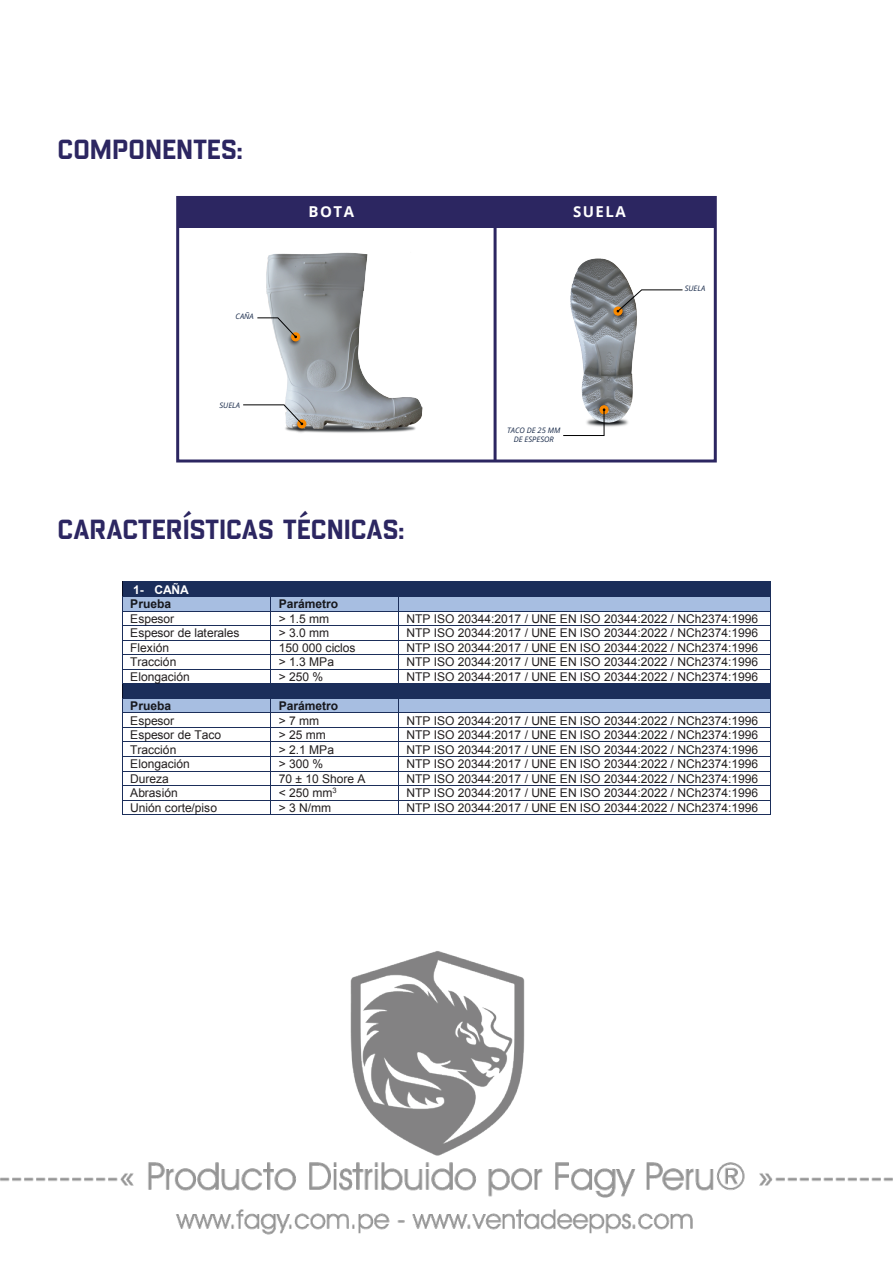
<style>
.page{position:relative;width:893px;height:1263px;background:#fff}
.page>*{position:absolute;margin:0;border:0;box-sizing:border-box;transform-origin:0 0}
.t1{font:700 37.5px "Febrotesk 4 F Unicase";color:#2c2661}
.t2{font:700 15px "Open Sans";letter-spacing:.1em;color:#fff}
.t3{font:12px "Arial";letter-spacing:-.005em;color:#231f20}
.t4{font:700 12px "Arial";color:#231f20}
.t5{font:700 12px "Arial";color:#fff}
.t6{font:italic 7.5px/9px "Open Sans";color:#142646;text-align:center}
</style>
<div class="page">
<div style="left:122px;top:582px;width:648px;height:14px;background:#1b2e5a"></div>
<hr style="left:122px;top:581px;width:648px;height:1px;background:#1b2e5a">
<div style="left:399px;top:597px;width:371px;height:14px;background:#a7bee1"></div>
<hr style="left:399px;top:596px;width:371px;height:1px;background:#1b2e5a">
<hr style="left:399px;top:611px;width:371px;height:1px;background:#1b2e5a">
<hr style="left:399px;top:625px;width:371px;height:1px;background:#1b2e5a">
<hr style="left:399px;top:640px;width:371px;height:1px;background:#1b2e5a">
<hr style="left:399px;top:654px;width:371px;height:1px;background:#1b2e5a">
<hr style="left:399px;top:669px;width:371px;height:1px;background:#1b2e5a">
<div style="left:122px;top:684px;width:648px;height:14px;background:#1b2e5a"></div>
<hr style="left:399px;top:683px;width:371px;height:1px;background:#1b2e5a">
<div style="left:399px;top:699px;width:371px;height:14px;background:#a7bee1"></div>
<hr style="left:399px;top:698px;width:371px;height:1px;background:#1b2e5a">
<hr style="left:399px;top:713px;width:371px;height:1px;background:#1b2e5a">
<hr style="left:399px;top:727px;width:371px;height:1px;background:#1b2e5a">
<hr style="left:399px;top:741px;width:371px;height:1px;background:#1b2e5a">
<hr style="left:399px;top:756px;width:371px;height:1px;background:#1b2e5a">
<hr style="left:399px;top:771px;width:371px;height:1px;background:#1b2e5a">
<hr style="left:399px;top:785px;width:371px;height:1px;background:#1b2e5a">
<hr style="left:399px;top:800px;width:371px;height:1px;background:#1b2e5a">
<hr style="left:399px;top:814px;width:371px;height:1px;background:#1b2e5a">
<svg style="left:770px;top:581px;width:1px;height:234px"></svg>
<img style="left:570px;top:258px;width:67px;height:169px">
<svg style="left:611px;top:289px;width:72px;height:33px"></svg>
<svg style="left:563px;top:400px;width:48px;height:36px"></svg>
<img style="left:266px;top:252px;width:157px;height:181px">
<svg style="left:257px;top:317px;width:46px;height:30px"></svg>
<svg style="left:243px;top:404px;width:65px;height:29px"></svg>
<div style="left:178px;top:197px;width:537px;height:31px;background:#2c2661"></div>
<div style="left:176px;top:196px;width:541px;height:266px;border:3px solid #2c2661"></div>
<hr style="left:494px;top:197px;width:3px;height:264px;background:#2c2661">
<div style="left:122px;top:597px;width:148px;height:14px;background:#a7bee1"></div>
<div style="left:271px;top:597px;width:127px;height:14px;background:#a7bee1"></div>
<hr style="left:122px;top:596px;width:148px;height:1px;background:#1b2e5a">
<hr style="left:271px;top:596px;width:127px;height:1px;background:#1b2e5a">
<hr style="left:122px;top:611px;width:148px;height:1px;background:#1b2e5a">
<hr style="left:271px;top:611px;width:127px;height:1px;background:#1b2e5a">
<hr style="left:122px;top:625px;width:148px;height:1px;background:#1b2e5a">
<hr style="left:271px;top:625px;width:127px;height:1px;background:#1b2e5a">
<hr style="left:122px;top:640px;width:148px;height:1px;background:#1b2e5a">
<hr style="left:271px;top:640px;width:127px;height:1px;background:#1b2e5a">
<hr style="left:122px;top:654px;width:148px;height:1px;background:#1b2e5a">
<hr style="left:271px;top:654px;width:127px;height:1px;background:#1b2e5a">
<hr style="left:122px;top:669px;width:148px;height:1px;background:#1b2e5a">
<hr style="left:271px;top:669px;width:127px;height:1px;background:#1b2e5a">
<hr style="left:122px;top:683px;width:148px;height:1px;background:#1b2e5a">
<svg style="left:270px;top:596px;width:1px;height:88px"></svg>
<hr style="left:271px;top:683px;width:127px;height:1px;background:#1b2e5a">
<svg style="left:398px;top:596px;width:1px;height:88px"></svg>
<div style="left:122px;top:699px;width:148px;height:14px;background:#a7bee1"></div>
<div style="left:271px;top:699px;width:127px;height:14px;background:#a7bee1"></div>
<hr style="left:122px;top:698px;width:148px;height:1px;background:#1b2e5a">
<hr style="left:271px;top:698px;width:127px;height:1px;background:#1b2e5a">
<hr style="left:122px;top:713px;width:148px;height:1px;background:#1b2e5a">
<hr style="left:271px;top:713px;width:127px;height:1px;background:#1b2e5a">
<hr style="left:122px;top:727px;width:148px;height:1px;background:#1b2e5a">
<hr style="left:271px;top:727px;width:127px;height:1px;background:#1b2e5a">
<hr style="left:122px;top:741px;width:148px;height:1px;background:#1b2e5a">
<hr style="left:271px;top:741px;width:127px;height:1px;background:#1b2e5a">
<hr style="left:122px;top:756px;width:148px;height:1px;background:#1b2e5a">
<hr style="left:271px;top:756px;width:127px;height:1px;background:#1b2e5a">
<hr style="left:122px;top:771px;width:148px;height:1px;background:#1b2e5a">
<hr style="left:271px;top:771px;width:127px;height:1px;background:#1b2e5a">
<hr style="left:122px;top:785px;width:148px;height:1px;background:#1b2e5a">
<hr style="left:271px;top:785px;width:127px;height:1px;background:#1b2e5a">
<hr style="left:122px;top:800px;width:148px;height:1px;background:#1b2e5a">
<hr style="left:271px;top:800px;width:127px;height:1px;background:#1b2e5a">
<svg style="left:122px;top:581px;width:1px;height:233px"></svg>
<hr style="left:122px;top:814px;width:148px;height:1px;background:#1b2e5a">
<svg style="left:270px;top:698px;width:1px;height:117px"></svg>
<hr style="left:271px;top:814px;width:127px;height:1px;background:#1b2e5a">
<svg style="left:398px;top:698px;width:1px;height:117px"></svg>
<img style="left:0;top:951px;width:893px;height:284px">
<h1 class="t1" style="left:58px;top:124px;width:187px">COMPONENTES:</h1>
<p class="t6" style="left:236px;top:312px;width:20px">CAÑA</p>
<p class="t6" style="left:219px;top:400px;width:22px">SUELA</p>
<p class="t2" style="left:308px;top:201px;width:47px">BOTA</p>
<p class="t2" style="left:573px;top:201px;width:54px">SUELA</p>
<p class="t6" style="left:507px;top:425px;width:55px">TACO DE 25 MM<br>DE ESPESOR</p>
<h1 class="t1" style="left:58px;top:504px;width:348px">CARACTERÍSTICAS TÉCNICAS:</h1>
<p class="t5" style="left:133px;top:581px;width:57px">1- CAÑA</p>
<p class="t4" style="left:130px;top:596px;width:42px">Prueba</p>
<p class="t4" style="left:279px;top:596px;width:61px">Parámetro</p>
<p class="t6" style="left:685px;top:283px;width:22px">SUELA</p>
<p class="t3" style="left:130px;top:611px;width:46px">Espesor</p>
<p class="t3" style="left:279px;top:611px;width:52px">&gt; 1.5 mm</p>
<p class="t3" style="left:406px;top:611px;width:353px">NTP ISO 20344:2017 / UNE EN ISO 20344:2022 / NCh2374:1996</p>
<p class="t3" style="left:130px;top:625px;width:111px">Espesor de laterales</p>
<p class="t3" style="left:279px;top:625px;width:52px">&gt; 3.0 mm</p>
<p class="t3" style="left:406px;top:625px;width:353px">NTP ISO 20344:2017 / UNE EN ISO 20344:2022 / NCh2374:1996</p>
<p class="t3" style="left:130px;top:640px;width:40px">Flexión</p>
<p class="t3" style="left:279px;top:640px;width:78px">150 000 ciclos</p>
<p class="t3" style="left:406px;top:640px;width:353px">NTP ISO 20344:2017 / UNE EN ISO 20344:2022 / NCh2374:1996</p>
<p class="t3" style="left:130px;top:654px;width:48px">Tracción</p>
<p class="t3" style="left:279px;top:654px;width:57px">&gt; 1.3 MPa</p>
<p class="t3" style="left:406px;top:654px;width:353px">NTP ISO 20344:2017 / UNE EN ISO 20344:2022 / NCh2374:1996</p>
<p class="t3" style="left:130px;top:669px;width:61px">Elongación</p>
<p class="t3" style="left:279px;top:669px;width:46px">&gt; 250 %</p>
<p class="t3" style="left:406px;top:669px;width:353px">NTP ISO 20344:2017 / UNE EN ISO 20344:2022 / NCh2374:1996</p>
<p class="t4" style="left:130px;top:698px;width:42px">Prueba</p>
<p class="t4" style="left:279px;top:698px;width:61px">Parámetro</p>
<p class="t3" style="left:130px;top:713px;width:46px">Espesor</p>
<p class="t3" style="left:279px;top:713px;width:42px">&gt;7mm</p>
<p class="t3" style="left:406px;top:713px;width:353px">NTP ISO 20344:2017 / UNE EN ISO 20344:2022 / NCh2374:1996</p>
<p class="t3" style="left:130px;top:727px;width:92px">Espesor de Taco</p>
<p class="t3" style="left:279px;top:727px;width:49px">&gt; 25 mm</p>
<p class="t3" style="left:406px;top:727px;width:353px">NTP ISO 20344:2017 / UNE EN ISO 20344:2022 / NCh2374:1996</p>
<p class="t3" style="left:130px;top:741px;width:48px">Tracción</p>
<p class="t3" style="left:279px;top:741px;width:57px">&gt; 2.1 MPa</p>
<p class="t3" style="left:406px;top:741px;width:353px">NTP ISO 20344:2017 / UNE EN ISO 20344:2022 / NCh2374:1996</p>
<p class="t3" style="left:130px;top:756px;width:61px">Elongación</p>
<p class="t3" style="left:279px;top:756px;width:46px">&gt; 300 %</p>
<p class="t3" style="left:406px;top:756px;width:353px">NTP ISO 20344:2017 / UNE EN ISO 20344:2022 / NCh2374:1996</p>
<p class="t3" style="left:130px;top:771px;width:40px">Dureza</p>
<p class="t3" style="left:279px;top:771px;width:88px">70 ± 10 Shore A</p>
<p class="t3" style="left:406px;top:771px;width:353px">NTP ISO 20344:2017 / UNE EN ISO 20344:2022 / NCh2374:1996</p>
<p class="t3" style="left:130px;top:785px;width:49px">Abrasión</p>
<p class="t3" style="left:279px;top:785px;width:60px">&lt; 250 mm<sup>3</sup></p>
<p class="t3" style="left:406px;top:785px;width:353px">NTP ISO 20344:2017 / UNE EN ISO 20344:2022 / NCh2374:1996</p>
<p class="t3" style="left:130px;top:800px;width:88px">Unión corte/piso</p>
<p class="t3" style="left:279px;top:800px;width:54px">&gt; 3 N/mm</p>
<p class="t3" style="left:406px;top:800px;width:353px">NTP ISO 20344:2017 / UNE EN ISO 20344:2022 / NCh2374:1996</p>
</div>
